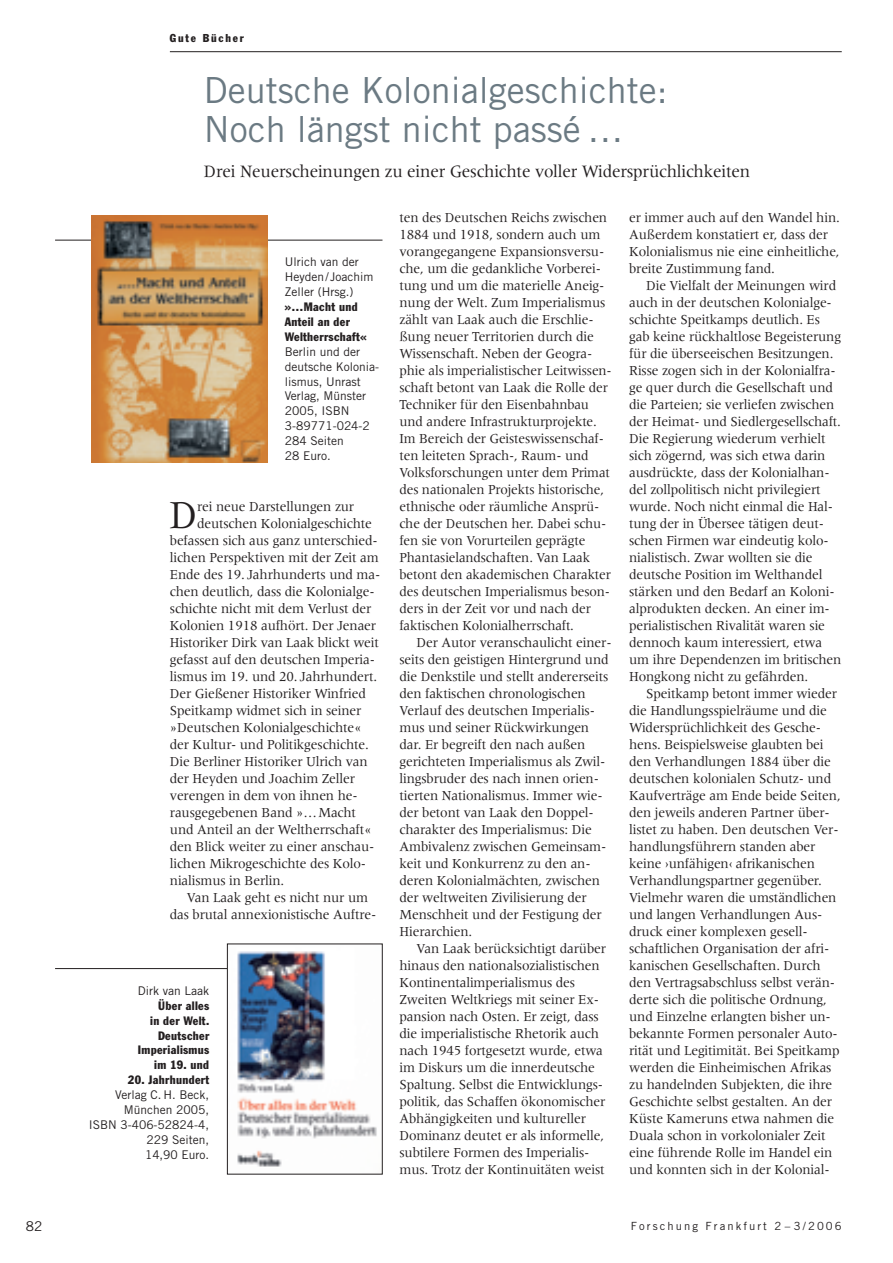
<style>
.page{position:relative;width:893px;height:1263px;background:#fff}
.page>*{position:absolute;margin:0;border:0;box-sizing:border-box;transform-origin:0 0}
.t1{font:41.1px "Meridien";color:#231f20;scale:.95 1}
.t2{font:36px/39px "Trade Gothic";color:#6b7a83}
.t3{font:18px "Meridien";letter-spacing:-.01em;color:#231f20;scale:.95 1}
.t4{font:14.25px/17px "Meridien";letter-spacing:-.01em;color:#231f20;scale:.95 1}
.t5{font:13.5px "Trade Gothic";color:#231f20}
.t6{font:12px/14.9px "Trade Gothic";color:#231f20}
.t7{font:condensed 12px/14.9px "Franklin Gothic";letter-spacing:.025em;color:#231f20}
.t8{font:11.25px "Trade Gothic";letter-spacing:.185em;color:#231f20}
.t9{font:condensed 11.25px "Franklin Gothic";letter-spacing:.16em;color:#231f20}
</style>
<div class="page">
<hr style="left:170px;top:51px;width:672px;height:1px;background:#231f20">
<hr style="left:55px;top:240px;width:327px;height:1px;background:#231f20">
<img style="left:91px;top:215px;width:177px;height:248px">
<hr style="left:55px;top:968px;width:327px;height:1px;background:#231f20">
<img style="left:229px;top:951px;width:151px;height:216px">
<div style="left:227px;top:944px;width:155px;height:230px;border:1px solid #231f20"></div>
<p class="t9" style="left:170px;top:34px;width:76px">Gute Bücher</p>
<h2 class="t2" style="left:204px;top:74px;width:465px">Deutsche Kolonialgeschichte:<br>Noch längst nicht passé …</h2>
<p class="t3" style="left:204px;top:164px;width:577px">Drei Neuerscheinungen zu einer Geschichte voller Widersprüchlichkeiten</p>
<p class="t6" style="left:285px;top:256px;width:90px">Ulrich van der<br>Heyden/Joachim<br>Zeller (Hrsg.)</p>
<p class="t7" style="left:285px;top:300px;width:84px">»…Macht und<br>Anteil an der<br>Weltherrschaft«</p>
<p class="t6" style="left:285px;top:345px;width:96px">Berlin und der deutsche Kolonia&shy;lismus, Unrast<br>Verlag, Münster<br>2005, ISBN<br>3-89771-024-2<br>284 Seiten<br>28 Euro.</p>
<h1 class="t1" style="left:169px;top:499px;width:31px">D</h1>
<p class="t4" style="left:197px;top:499px;width:167px">rei neue Darstellungen zur</p>
<p class="t4" style="left:197px;top:516px;width:186px">deutschen Kolonialgeschichte</p>
<p class="t4" style="left:170px;top:533px;width:220px">befassen sich aus ganz unterschied-</p>
<p class="t4" style="left:170px;top:550px;width:221px">lichen Perspektiven mit der Zeit am</p>
<p class="t4" style="left:170px;top:567px;width:223px">Ende des 19. Jahrhunderts und ma-</p>
<p class="t4" style="left:170px;top:584px;width:217px">chen deutlich, dass die Kolonialge-</p>
<p class="t4" style="left:170px;top:601px;width:214px">schichte nicht mit dem Verlust der</p>
<p class="t4" style="left:170px;top:618px;width:219px">Kolonien 1918 aufhört. Der Jenaer</p>
<p class="t4" style="left:170px;top:635px;width:222px">Historiker Dirk van Laak blickt weit</p>
<p class="t4" style="left:170px;top:652px;width:217px">gefasst auf den deutschen Imperia-</p>
<p class="t4" style="left:170px;top:669px;width:220px">lismus im 19. und 20. Jahrhundert.</p>
<p class="t4" style="left:170px;top:686px;width:208px">Der Gießener Historiker Winfried</p>
<p class="t4" style="left:170px;top:703px;width:203px">Speitkamp widmet sich in seiner</p>
<p class="t4" style="left:170px;top:720px;width:203px">»Deutschen Kolonialgeschichte«</p>
<p class="t4" style="left:170px;top:737px;width:211px">der Kultur- und Politikgeschichte.</p>
<p class="t4" style="left:170px;top:754px;width:210px">Die Berliner Historiker Ulrich van</p>
<p class="t4" style="left:170px;top:771px;width:196px">der Heyden und Joachim Zeller</p>
<p class="t4" style="left:170px;top:788px;width:199px">verengen in dem von ihnen he-</p>
<p class="t4" style="left:170px;top:805px;width:198px">rausgegebenen Band »…Macht</p>
<p class="t4" style="left:170px;top:822px;width:214px">und Anteil an der Weltherrschaft«</p>
<p class="t4" style="left:170px;top:839px;width:217px">den Blick weiter zu einer anschau-</p>
<p class="t4" style="left:170px;top:856px;width:208px">lichen Mikrogeschichte des Kolo-</p>
<p class="t4" style="left:170px;top:873px;width:122px">nialismus in Berlin.</p>
<p class="t4" style="left:187px;top:890px;width:192px">Van Laak geht es nicht nur um</p>
<p class="t4" style="left:170px;top:907px;width:219px">das brutal annexionistische Auftre-</p>
<p class="t6" style="left:138px;top:984px;width:73px">Dirk van Laak</p>
<p class="t7" style="left:138px;top:999px;width:73px;text-align:right">Über alles<br>in der Welt.<br>Deutscher<br>Imperialismus im 19. und</p>
<p class="t7" style="left:128px;top:1073px;width:83px">20. Jahrhundert</p>
<p class="t6" style="left:89px;top:1088px;width:122px;text-align:right">Verlag C. H. Beck,<br>München 2005,<br>ISBN 3-406-52824-4,<br>229 Seiten,<br>14,90 Euro.</p>
<p class="t4" style="left:399px;top:210px;width:225px">ten des Deutschen Reichs zwischen 1884 und 1918, sondern auch um vorangegangene Expansionsversu&shy;che, um die gedankliche Vorberei&shy;tung und um die materielle Aneig&shy;nung der Welt. Zum Imperialismus zählt van Laak auch die Erschlie&shy;ßung neuer Territorien durch die Wissenschaft. Neben der Geogra&shy;phie als imperialistischer Leitwissen&shy;schaft betont van Laak die Rolle der Techniker für den Eisenbahnbau und andere Infrastrukturprojekte.<br>Im Bereich der Geisteswissenschaf&shy;ten leiteten Sprach-, Raum- und Volksforschungen unter dem Primat des nationalen Projekts historische, ethnische oder räumliche Ansprü&shy;che der Deutschen her. Dabei schu&shy;fen sie von Vorurteilen geprägte Phantasielandschaften. Van Laak betont den akademischen Charakter des deutschen Imperialismus beson&shy;ders in der Zeit vor und nach der faktischen Kolonialherrschaft.</p>
<p class="t4" style="left:399px;top:635px;width:225px;text-indent:17px">Der Autor veranschaulicht einer&shy;seits den geistigen Hintergrund und die Denkstile und stellt andererseits den faktischen chronologischen<br>Verlauf des deutschen Imperialis&shy;mus und seiner Rückwirkungen dar. Er begreift den nach außen gerichteten Imperialismus als Zwil&shy;lingsbruder des nach innen orien&shy;tierten Nationalismus. Immer wie&shy;der betont van Laak den Doppel&shy;charakter des Imperialismus: Die<br>Ambivalenz zwischen Gemeinsam&shy;keit und Konkurrenz zu den an&shy;deren Kolonialmächten, zwischen der weltweiten Zivilisierung der<br>Menschheit und der Festigung der<br>Hierarchien.</p>
<p class="t4" style="left:399px;top:941px;width:219px;text-indent:17px">Van Laak berücksichtigt darüber hinaus den nationalsozialistischen Kontinentalimperialismus des Zweiten Weltkriegs mit seiner Ex&shy;pansion nach Osten. Er zeigt, dass die imperialistische Rhetorik auch nach 1945 fortgesetzt wurde, etwa im Diskurs um die innerdeutsche Spaltung. Selbst die Entwicklungs&shy;politik, das Schaffen ökonomischer Abhängigkeiten und kultureller Dominanz deutet er als informelle, subtilere Formen des Imperialis&shy;mus. Trotz der Kontinuitäten weist</p>
<p class="t4" style="left:629px;top:210px;width:223px">er immer auch auf den Wandel hin.<br>Außerdem konstatiert er, dass der<br>Kolonialismus nie eine einheitliche, breite Zustimmung fand.</p>
<p class="t4" style="left:629px;top:278px;width:225px;text-indent:17px">Die Vielfalt der Meinungen wird auch in der deutschen Kolonialge&shy;schichte Speitkamps deutlich. Es gab keine rückhaltlose Begeisterung für die überseeischen Besitzungen.<br>Risse zogen sich in der Kolonialfra&shy;ge quer durch die Gesellschaft und die Parteien; sie verliefen zwischen der Heimat- und Siedlergesellschaft.<br>Die Regierung wiederum verhielt sich zögernd, was sich etwa darin ausdrückte, dass der Kolonialhan&shy;del zollpolitisch nicht privilegiert wurde. Noch nicht einmal die Hal&shy;tung der in Übersee tätigen deut&shy;schen Firmen war eindeutig kolo&shy;nialistisch. Zwar wollten sie die deutsche Position im Welthandel stärken und den Bedarf an Koloni&shy;alprodukten decken. An einer im&shy;perialistischen Rivalität waren sie dennoch kaum interessiert, etwa um ihre Dependenzen im britischen Hongkong nicht zu gefährden.</p>
<p class="t4" style="left:629px;top:686px;width:224px;text-indent:17px">Speitkamp betont immer wieder die Handlungsspielräume und die Widersprüchlichkeit des Gesche&shy;hens. Beispielsweise glaubten bei den Verhandlungen 1884 über die deutschen kolonialen Schutz- und Kaufverträge am Ende beide Seiten, den jeweils anderen Partner über&shy;listet zu haben. Den deutschen Ver&shy;handlungsführern standen aber keine ›unfähigen‹ afrikanischen Verhandlungspartner gegenüber.<br>Vielmehr waren die umständlichen und langen Verhandlungen Aus&shy;druck einer komplexen gesell&shy;schaftlichen Organisation der afri&shy;kanischen Gesellschaften. Durch den Vertragsabschluss selbst verän&shy;derte sich die politische Ordnung, und Einzelne erlangten bisher un&shy;bekannte Formen personaler Auto&shy;rität und Legitimität. Bei Speitkamp werden die Einheimischen Afrikas zu handelnden Subjekten, die ihre Geschichte selbst gestalten. An der Küste Kameruns etwa nahmen die Duala schon in vorkolonialer Zeit eine führende Rolle im Handel ein und konnten sich in der Kolonial-</p>
<p class="t5" style="left:26px;top:1221px;width:18px">82</p>
<p class="t8" style="left:631px;top:1222px;width:212px">Forschung Frankfurt 2–3/2006</p>
</div>
